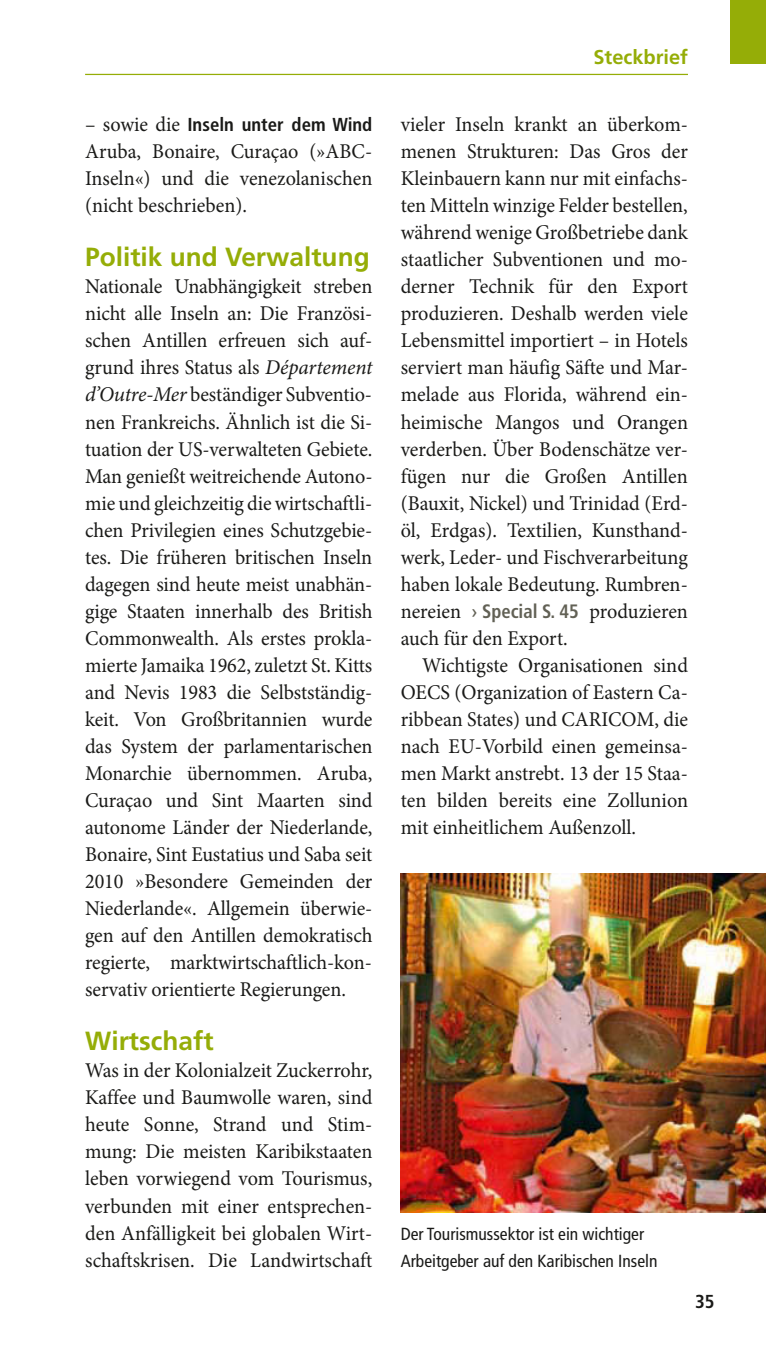
<style>
.page{position:relative;width:766px;height:1347px;background:#fff}
.page>*{position:absolute;margin:0;border:0;box-sizing:border-box;transform-origin:0 0}
.t1{font:700 26.25px "Frutiger LT Pro";color:#95ad07}
.t2{font:21px/27px "Minion Pro";color:#1a1a18;text-align:justify;scale:.96 1}
.t3{font:700 20px "Frutiger LT Pro";color:#95ad07}
.t4{font:700 condensed 18.75px "Frutiger LT Pro";color:#1a1a18}
.t5{font:condensed 17.5px/27px "Frutiger LT Pro";color:#1a1a18}
.s1{font-family:"Minion Pro";font-weight:400;font-stretch:normal;font-size:21px}
.s2{font-style:italic}
.s3{font-family:"Frutiger LT Pro";font-size:18.75px;color:#626155}
.s4{font-family:"Frutiger LT Pro";font-weight:700;font-stretch:condensed;font-size:19.5px;color:#626155}
</style>
<div class="page">
<hr style="left:85px;top:74px;width:602px;height:1px;background:#95ad07">
<div style="left:730px;top:0;width:35px;height:64px;background:#95ad07"></div>
<img style="left:400px;top:874px;width:365px;height:338px">
<p class="t4" style="left:85px;top:118px;width:289px"><span class="s1">– sowie die</span> Inseln unter dem Wind</p>
<p class="t2" style="left:85px;top:140px;width:301px">Aruba, Bon aire, Curaçao (»ABC-Inseln«) und die venezolanischen (nicht beschrieben).</p>
<p class="t1" style="left:85px;top:248px;width:286px">Politik und Verwaltung</p>
<p class="t2" style="left:85px;top:275px;width:301px">Nationale Unabhängigkeit streben nicht alle Inseln an: Die Französi&shy;schen Antillen erfreuen sich auf&shy;grund ihres Status als <span class="s2">Département d’Outre-Mer</span> beständiger Subventio&shy;nen Frankreichs. Ähnlich ist die Si&shy;tuation der US-verwalteten Gebiete.<br>Man genießt weitreichende Autono&shy;mie und gleichzeitig die wirtschaftli&shy;chen Privilegien eines Schutzgebie&shy;tes. Die früheren britischen Inseln dagegen sind heute meist unabhän&shy;gige Staaten innerhalb des British Commonwealth. Als erstes prokla&shy;mierte Jamaika 1962, zuletzt St. Kitts and Nevis 1983 die Selbstständig&shy;keit. Von Großbritannien wurde das System der parlamentarischen Monarchie übernommen. Aruba, Curaçao und Sint Maarten sind autonome Länder der Niederlande, Bonaire, Sint Eustatius und Saba seit 2010 »Besondere Gemeinden der Niederlande«. Allgemein überwie&shy;gen auf den Antillen demokratisch regierte, marktwirtschaftlich-kon&shy;servativ orientierte Regierungen.</p>
<p class="t1" style="left:85px;top:1031px;width:130px">Wirtschaft</p>
<p class="t2" style="left:85px;top:1059px;width:301px">Was in der Kolonialzeit Zuckerrohr, Kaffee und Baumwolle waren, sind heute Sonne, Strand und Stim&shy;mung: Die meisten Karibikstaaten leben vorwiegend vom Tourismus, verbunden mit einer entsprechen&shy;den Anfälligkeit bei globalen Wirt&shy;schaftskrisen. Die Landwirtschaft</p>
<p class="t3" style="left:593px;top:50px;width:96px">Steckbrief</p>
<p class="t2" style="left:400px;top:113px;width:301px">vieler Inseln krankt an überkom&shy;menen Strukturen: Das Gros der Kleinbauern kann nur mit einfachs&shy;ten Mitteln winzige Felder bestellen, während wenige Großbetriebe dank staatlicher Subventionen und mo&shy;derner Technik für den Export produzieren. Deshalb werden viele Lebensmittel importiert – in Hotels serviert man häufig Säfte und Mar&shy;melade aus Florida, während ein&shy;heimische Mangos und Orangen verderben. Über Bodenschätze ver&shy;fügen nur die Großen Antillen (Bauxit, Nickel) und Trinidad (Erd&shy;öl, Erdgas). Textilien, Kunsthand&shy;werk, Leder- und Fischverarbeitung haben lokale Bedeutung. Rumbren&shy;nereien <span class="s3">›</span> <span class="s4">Special S. 45</span> produzieren auch für den Export.</p>
<p class="t2" style="left:400px;top:653px;width:301px;text-indent:21px">Wichtigste Organisationen sind OECS (Organization of Eastern Ca&shy;ribbean States) und CARICOM, die nach EU-Vorbild einen gemeinsa&shy;men Markt anstrebt. 13 der 15 Staa&shy;ten bilden bereits eine Zollunion mit einheitlichem Außenzoll.</p>
<p class="t5" style="left:400px;top:1221px;width:258px">Der Tourismussektor ist ein wichtiger<br>Arbeitgeber auf den Karibischen Inseln</p>
<p class="t4" style="left:694px;top:1294px;width:21px">35</p>
</div>
